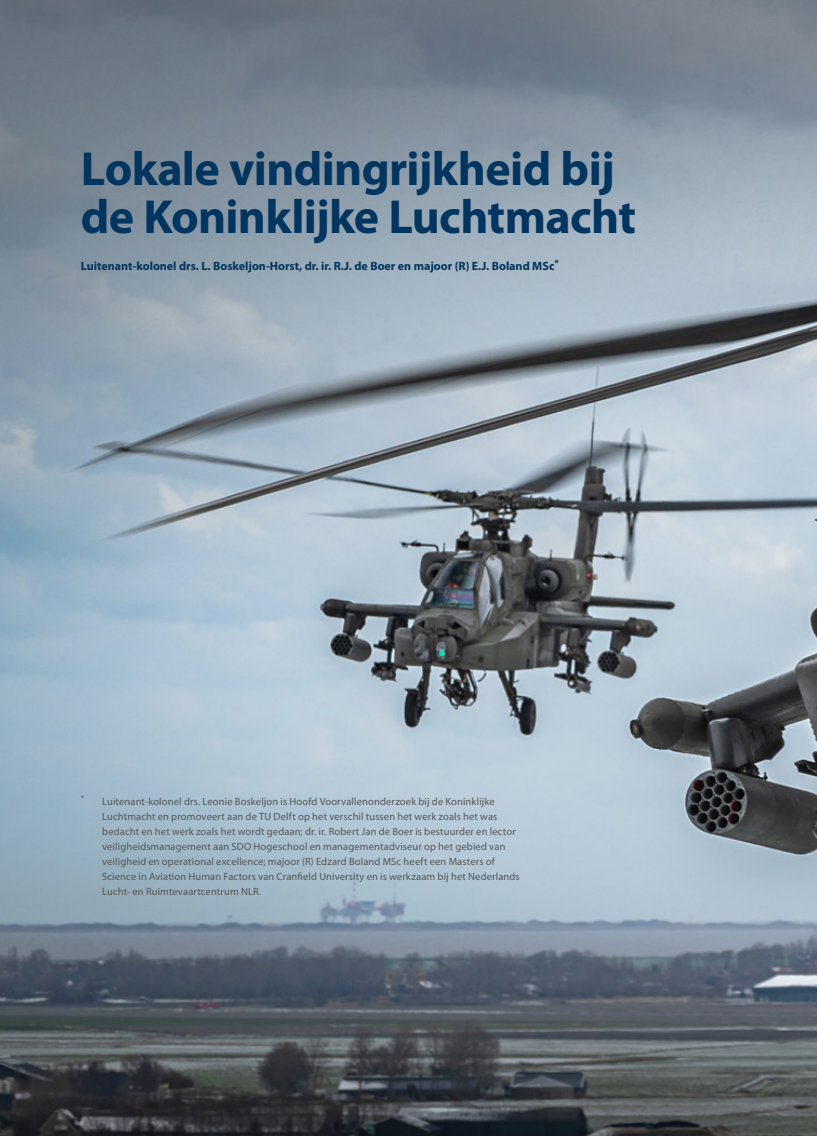
<style>
.page{position:relative;width:817px;height:1136px;background:#fff}
.page>*{position:absolute;margin:0;border:0;box-sizing:border-box;transform-origin:0 0}
.t1{font:700 48px/48px "Myriad Pro";letter-spacing:-.015em;color:#00355f}
.t2{font:700 12px "Myriad Pro";color:#00355f}
.t3{font:10.5px/15px "Myriad Pro";letter-spacing:.015em;color:#555756}
</style>
<div class="page">
<img style="left:0;top:0;width:816px;height:1135px">
<h1 class="t1" style="left:81px;top:143px;width:556px">Lokale vindingrijkheid bij de Koninklijke Luchtmacht</h1>
<p class="t2" style="left:81px;top:258px;width:479px">Luitenant-kolonel drs. L. Boskeljon-Horst, dr. ir. R.J. de Boer en majoor (R) E.J. Boland MSc<sup>*</sup></p>
<p class="t3" style="left:102px;top:793px;width:419px;text-indent:-21px"><sup>*</sup> Luitenant-kolonel drs. Leonie Boskeljon is Hoofd Voorvallenonderzoek bij de Koninklijke Luchtmacht en promoveert aan de TU Delft op het verschil tussen het werk zoals het was bedacht en het werk zoals het wordt gedaan; dr. ir. Robert Jan de Boer is bestuurder en lector veiligheidsmanagement aan SDO Hogeschool en managementadviseur op het gebied van veiligheid en operational excellence; majoor (R) Edzard Boland MSc heeft een Masters of Science in Aviation Human Factors van Cranfield University en is werkzaam bij het Nederlands Lucht- en Ruimtevaartcentrum NLR.</p>
</div>
